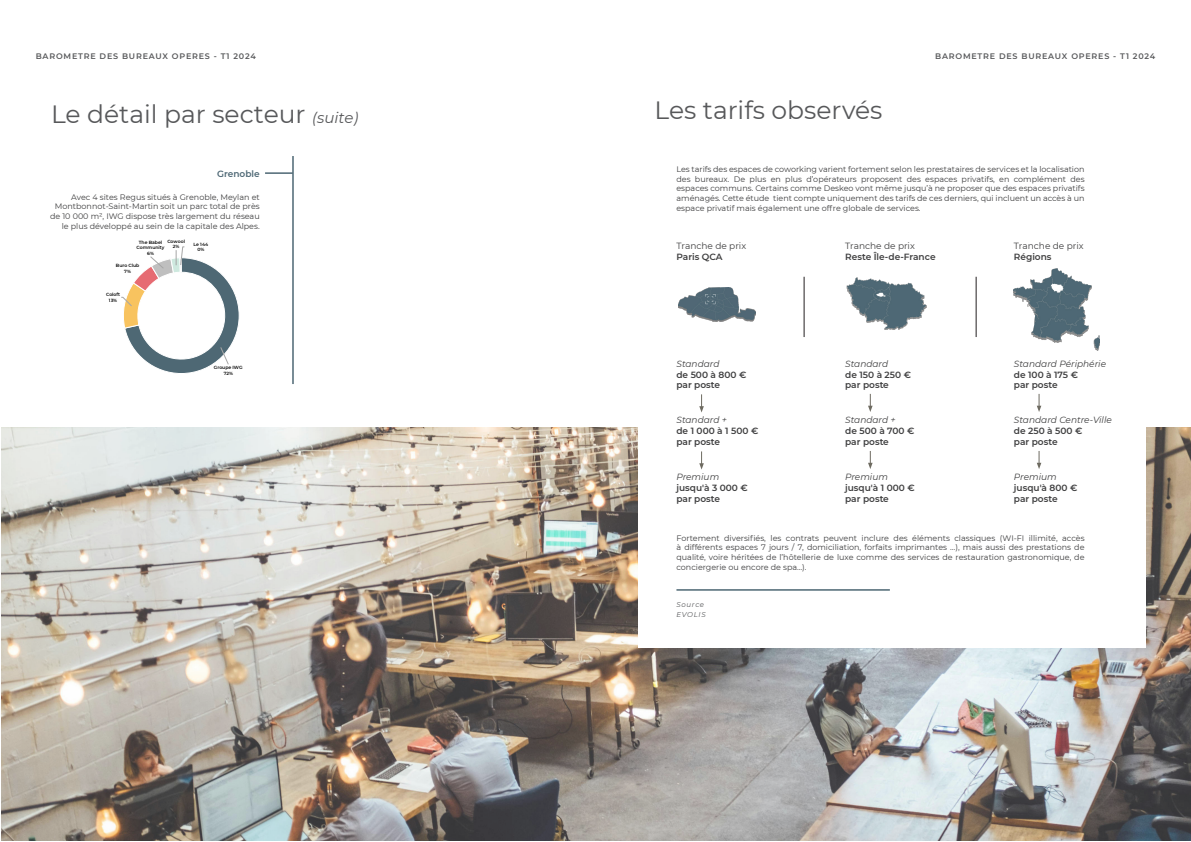
<style>
.page{position:relative;width:1191px;height:842px;background:#fff}
.page>*{position:absolute;margin:0;border:0;box-sizing:border-box;transform-origin:0 0}
.H1_Large{font:25px "Montserrat";color:#57585a}
.Body_Text_Left{font:600 9px "Montserrat";color:#3e3e3f}
.Body_Text_Left-2{font:italic 9px "Montserrat";color:#3e3e3f}
.Body_Text_Left-3{font:9px "Montserrat";color:#3e3e3f}
.t1{font:600 9px "Montserrat";color:#4d6774}
.Body_Text_Left-4{font:8px/9.6px "Montserrat";color:#3e3e3f;text-align:justify}
.Body_Text_Left-5{font:600 8px "Montserrat";letter-spacing:.1em;color:#57585a}
.t2{font:italic 7px "Montserrat";letter-spacing:.1em;color:#57585a}
.t3{font:600 4.5px/5.5px "Montserrat";color:#000;text-align:center}
.s1{font-style:italic;font-size:15px}
</style>
<div class="page">
<hr style="left:265px;top:172px;width:28px;height:2px;background:#4d6773">
<hr style="left:292px;top:156px;width:2px;height:228px;background:#4d6773">
<svg style="left:121px;top:247px;width:119px;height:127px"></svg>
<img style="left:1px;top:427px;width:1190px;height:414px">
<div style="left:638px;top:324px;width:507px;height:324px;background:#fff"></div>
<img style="left:1014px;top:269px;width:85px;height:81px">
<hr style="left:804px;top:277px;width:1px;height:60px;background:#231f20">
<hr style="left:976px;top:277px;width:1px;height:60px;background:#231f20">
<img style="left:846px;top:278px;width:80px;height:52px">
<img style="left:678px;top:287px;width:77px;height:35px">
<svg style="left:699px;top:394px;width:5px;height:18px"></svg>
<svg style="left:868px;top:394px;width:4px;height:18px"></svg>
<svg style="left:1037px;top:394px;width:4px;height:18px"></svg>
<svg style="left:699px;top:451px;width:5px;height:19px"></svg>
<svg style="left:868px;top:451px;width:4px;height:18px"></svg>
<svg style="left:1037px;top:451px;width:4px;height:18px"></svg>
<hr style="left:676px;top:589px;width:214px;height:2px;background:#4d6773">
<p class="Body_Text_Left-5" style="left:36px;top:50px;width:222px">BAROMETRE DES BUREAUX OPERES - T1 2024</p>
<p class="Body_Text_Left-5" style="left:935px;top:50px;width:222px">BAROMETRE DES BUREAUX OPERES - T1 2024</p>
<p class="H1_Large" style="left:51px;top:97px;width:309px">Le détail par secteur <span class="s1">(suite)</span></p>
<h2 class="t1" style="left:217px;top:167px;width:44px">Grenoble</h2>
<p class="Body_Text_Left-4" style="left:50px;top:192px;width:211px;text-align:right">Avec 4 sites Regus situés à Grenoble, Meylan et Montbonnot-Saint-Martin soit un parc total de près de 10 000 m², IWG dispose très largement du réseau le plus développé au sein de la capitale des Alpes.</p>
<p class="H1_Large" style="left:654px;top:92px;width:229px">Les tarifs observés</p>
<p class="Body_Text_Left-4" style="left:676px;top:164px;width:409px">Les tarifs des espaces de coworking varient fortement selon les prestataires de services et la localisation des bureaux. De plus en plus d’opérateurs proposent des espaces privatifs, en complément des espaces communs. Certains comme Deskeo vont même jusqu’à ne proposer que des espaces privatifs aménagés. Cette étude tient compte uniquement des tarifs de ces derniers, qui incluent un accès à un espace privatif mais également une offre globale de services.</p>
<p class="t3" style="left:137px;top:239px;width:29px">The Babel<br>Community<br>6%</p>
<p class="t3" style="left:167px;top:238px;width:19px">Cowool<br>2%</p>
<p class="t3" style="left:193px;top:241px;width:16px">Le 144<br>0%</p>
<p class="Body_Text_Left-3" style="left:1014px;top:240px;width:71px">Tranche de prix</p>
<p class="Body_Text_Left" style="left:1014px;top:250px;width:39px">Régions</p>
<p class="Body_Text_Left-3" style="left:676px;top:240px;width:71px">Tranche de prix</p>
<p class="Body_Text_Left" style="left:676px;top:250px;width:48px">Paris QCA</p>
<p class="Body_Text_Left-3" style="left:845px;top:240px;width:71px">Tranche de prix</p>
<p class="Body_Text_Left" style="left:845px;top:250px;width:92px">Reste Île-de-France</p>
<p class="t3" style="left:116px;top:262px;width:25px">Buro Club<br>7%</p>
<p class="t3" style="left:106px;top:292px;width:16px">Coloft<br>13%</p>
<p class="t3" style="left:214px;top:365px;width:30px">Groupe IWG<br>72%</p>
<p class="Body_Text_Left-2" style="left:676px;top:357px;width:45px">Standard</p>
<p class="Body_Text_Left" style="left:676px;top:368px;width:71px">de 500 à 800 €</p>
<p class="Body_Text_Left" style="left:676px;top:379px;width:45px">par poste</p>
<p class="Body_Text_Left-2" style="left:845px;top:357px;width:45px">Standard</p>
<p class="Body_Text_Left" style="left:845px;top:368px;width:67px">de 150 à 250 €</p>
<p class="Body_Text_Left" style="left:845px;top:379px;width:45px">par poste</p>
<p class="Body_Text_Left-2" style="left:1014px;top:357px;width:94px">Standard Périphérie</p>
<p class="Body_Text_Left" style="left:1014px;top:368px;width:66px">de 100 à 175 €</p>
<p class="Body_Text_Left" style="left:1014px;top:379px;width:45px">par poste</p>
<p class="Body_Text_Left-2" style="left:676px;top:414px;width:52px">Standard +</p>
<p class="Body_Text_Left" style="left:676px;top:425px;width:83px">de 1 000 à 1 500 €</p>
<p class="Body_Text_Left" style="left:676px;top:435px;width:45px">par poste</p>
<p class="Body_Text_Left-2" style="left:845px;top:414px;width:52px">Standard +</p>
<p class="Body_Text_Left" style="left:845px;top:425px;width:71px">de 500 à 700 €</p>
<p class="Body_Text_Left" style="left:845px;top:435px;width:45px">par poste</p>
<p class="Body_Text_Left-2" style="left:1014px;top:414px;width:99px">Standard Centre-Ville</p>
<p class="Body_Text_Left" style="left:1014px;top:425px;width:70px">de 250 à 500 €</p>
<p class="Body_Text_Left" style="left:1014px;top:435px;width:45px">par poste</p>
<p class="Body_Text_Left-2" style="left:676px;top:471px;width:44px">Premium</p>
<p class="Body_Text_Left" style="left:676px;top:481px;width:73px">jusqu'à 3 000 €</p>
<p class="Body_Text_Left" style="left:676px;top:492px;width:45px">par poste</p>
<p class="Body_Text_Left-2" style="left:845px;top:471px;width:44px">Premium</p>
<p class="Body_Text_Left" style="left:845px;top:481px;width:71px">jusqu'à 1 000 €</p>
<p class="Body_Text_Left" style="left:845px;top:492px;width:45px">par poste</p>
<p class="Body_Text_Left-2" style="left:1014px;top:471px;width:44px">Premium</p>
<p class="Body_Text_Left" style="left:1014px;top:481px;width:65px">jusqu'à 800 €</p>
<p class="Body_Text_Left" style="left:1014px;top:492px;width:45px">par poste</p>
<p class="Body_Text_Left-4" style="left:676px;top:533px;width:409px">Fortement diversifiés, les contrats peuvent inclure des éléments classiques (WI-FI illimité, accès à différents espaces 7 jours / 7, domiciliation, forfaits imprimantes …), mais aussi des prestations de qualité, voire héritées de l’hôtellerie de luxe comme des services de restauration gastronomique, de conciergerie ou encore de spa…).</p>
<h5 class="t2" style="left:676px;top:600px;width:29px">Source</h5>
<h5 class="t2" style="left:676px;top:610px;width:31px">EVOLIS</h5>
</div>
